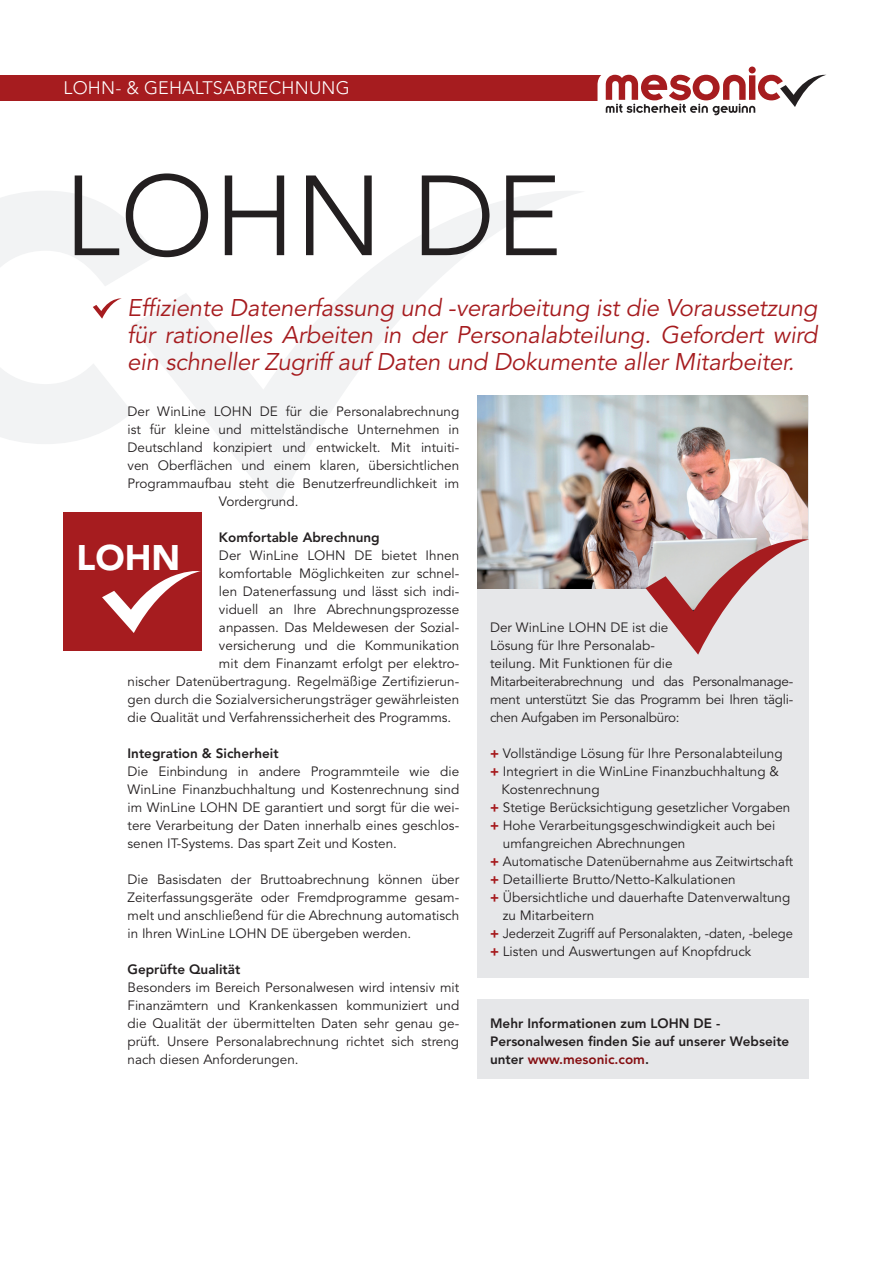
<style>
.page{position:relative;width:893px;height:1263px;background:#fff}
.page>*{position:absolute;margin:0;border:0;box-sizing:border-box;transform-origin:0 0}
.t1{font:300 112.5px "Avenir LT Pro";color:#231f20}
.t2{font:900 35.25px "Avenir LT Pro";color:#fff}
.t3{font:italic 24px/27px "Avenir LT Pro";letter-spacing:-.01em;color:#a61c1f;text-align:justify}
.t4{font:300 18px "Avenir LT Pro";letter-spacing:.01em;color:#fff}
.t5{font:13.5px/18px "Avenir LT Pro";color:#231f20;text-align:justify}
.t6{font:800 13.5px/18px "Avenir LT Pro";color:#231f20}
.t7{font:13.5px "Avenir LT Pro";color:#231f20;scale:.96 1}
.s1{font-weight:900;color:#a61c1f}
.s2{color:#850e11}
</style>
<div class="page">
<div style="left:0;top:75px;width:603px;height:25px;background:#a61c1f"></div>
<svg style="left:597px;top:67px;width:229px;height:48px"></svg>
<svg style="left:158px;top:191px;width:424px;height:318px"></svg>
<svg style="left:0;top:191px;width:158px;height:253px"></svg>
<div style="left:477px;top:396px;width:332px;height:582px;background:#e6e7e9"></div>
<img style="left:477px;top:395px;width:331px;height:194px">
<svg style="left:646px;top:529px;width:163px;height:126px"></svg>
<div style="left:477px;top:999px;width:332px;height:80px;background:#e6e7e9"></div>
<div style="left:64px;top:512px;width:138px;height:139px;background:#a61c1f"></div>
<svg style="left:102px;top:571px;width:99px;height:62px"></svg>
<p class="t4" style="left:64px;top:78px;width:288px">LOHN- &amp; GEHALTSABRECHNUNG</p>
<p class="t1" style="left:64px;top:150px;width:500px">LOHN DE</p>
<p class="t3" style="left:127px;top:294px;width:692px">Effiziente Datenerfassung und -verarbeitung ist die Voraussetzung für rationelles Arbeiten in der Personalabteilung. Gefordert wird ein schneller Zugriff auf Daten und Dokumente aller Mitarbeiter.</p>
<p class="t5" style="left:128px;top:402px;width:333px">Der WinLine LOHN DE für die Personalabrechnung</p>
<p class="t5" style="left:128px;top:420px;width:333px">ist für kleine und mittelständische Unternehmen in</p>
<p class="t5" style="left:128px;top:438px;width:333px">Deutschland konzipiert und entwickelt. Mit intuiti-</p>
<p class="t5" style="left:128px;top:456px;width:333px">ven Oberflächen und einem klaren, übersichtlichen</p>
<p class="t5" style="left:128px;top:474px;width:333px">Programmaufbau steht die Benutzerfreundlichkeit im</p>
<p class="t5" style="left:219px;top:492px;width:81px">Vordergrund.</p>
<p class="t6" style="left:219px;top:528px;width:162px">Komfortable Abrechnung</p>
<p class="t5" style="left:219px;top:546px;width:242px">Der WinLine LOHN DE bietet Ihnen</p>
<p class="t5" style="left:219px;top:564px;width:242px">komfortable Möglichkeiten zur schnel-</p>
<p class="t5" style="left:219px;top:582px;width:242px">len Datenerfassung und lässt sich indi-</p>
<p class="t5" style="left:219px;top:600px;width:242px">viduell an Ihre Abrechnungsprozesse</p>
<p class="t5" style="left:219px;top:618px;width:242px">anpassen. Das Meldewesen der Sozial-</p>
<p class="t5" style="left:219px;top:636px;width:242px">versicherung und die Kommunikation</p>
<p class="t5" style="left:219px;top:654px;width:242px">mit dem Finanzamt erfolgt per elektro-</p>
<p class="t5" style="left:128px;top:672px;width:333px">nischer Datenübertragung. Regelmäßige Zertifizierun-</p>
<p class="t5" style="left:128px;top:690px;width:333px">gen durch die Sozialversicherungsträger gewährleisten</p>
<p class="t5" style="left:128px;top:708px;width:325px">die Qualität und Verfahrenssicherheit des Programms.</p>
<p class="t6" style="left:128px;top:744px;width:153px">Integration &amp; Sicherheit</p>
<p class="t5" style="left:128px;top:762px;width:333px">Die Einbindung in andere Programmteile wie die WinLine Finanzbuchhaltung und Kostenrechnung sind im WinLine LOHN DE garantiert und sorgt für die wei&shy;tere Verarbeitung der Daten innerhalb eines geschlos&shy;senen IT-Systems. Das spart Zeit und Kosten.</p>
<p class="t5" style="left:128px;top:870px;width:333px">Die Basisdaten der Bruttoabrechnung können über Zeiterfassungsgeräte oder Fremdprogramme gesam&shy;melt und anschließend für die Abrechnung automatisch in Ihren WinLine LOHN DE übergeben werden.</p>
<p class="t6" style="left:128px;top:960px;width:114px">Geprüfte Qualität</p>
<p class="t5" style="left:128px;top:978px;width:333px">Besonders im Bereich Personalwesen wird intensiv mit Finanzämtern und Krankenkassen kommuniziert und die Qualität der übermittelten Daten sehr genau ge&shy;prüft. Unsere Personalabrechnung richtet sich streng nach diesen Anforderungen.</p>
<p class="t2" style="left:77px;top:537px;width:105px">LOHN</p>
<p class="t5" style="left:490px;top:618px;width:180px">Der WinLine LOHN DE ist die</p>
<p class="t5" style="left:490px;top:636px;width:166px">Lösung für Ihre Personalab-</p>
<p class="t5" style="left:490px;top:654px;width:184px">teilung. Mit Funktionen für die</p>
<p class="t5" style="left:490px;top:672px;width:305px">Mitarbeiterabrechnung und das Personalmanage&shy;ment unterstützt Sie das Programm bei Ihren tägli&shy;chen Aufgaben im Personalbüro:</p>
<p class="t5" style="left:490px;top:744px;width:294px"><span class="s1">+</span> Vollständige Lösung für Ihre Personalabteilung</p>
<p class="t5" style="left:490px;top:762px;width:290px"><span class="s1">+</span> Integriert in die WinLine Finanzbuchhaltung &amp;</p>
<p class="t5" style="left:501px;top:780px;width:100px">Kostenrechnung</p>
<p class="t5" style="left:490px;top:798px;width:302px"><span class="s1">+</span> Stetige Berücksichtigung gesetzlicher Vorgaben</p>
<p class="t5" style="left:490px;top:816px;width:287px"><span class="s1">+</span> Hohe Verarbeitungsgeschwindigkeit auch bei</p>
<p class="t5" style="left:503px;top:834px;width:184px">umfangreichen Abrechnungen</p>
<p class="t5" style="left:490px;top:852px;width:305px"><span class="s1">+</span> Automatische Datenübernahme aus Zeitwirtschaft</p>
<p class="t5" style="left:490px;top:870px;width:247px"><span class="s1">+</span> Detaillierte Brutto/Netto-Kalkulationen</p>
<p class="t5" style="left:490px;top:888px;width:302px"><span class="s1">+</span> Übersichtliche und dauerhafte Datenverwaltung</p>
<p class="t5" style="left:503px;top:906px;width:93px">zu Mitarbeitern</p>
<p class="t7" style="left:490px;top:925px;width:317px"><span class="s1">+</span> Jederzeit Zugriff auf Personalakten, -daten, -belege</p>
<p class="t5" style="left:490px;top:942px;width:263px"><span class="s1">+</span> Listen und Auswertungen auf Knopfdruck</p>
<p class="t6" style="left:490px;top:1014px;width:301px">Mehr Informationen zum LOHN DE -<br>Personalwesen finden Sie auf unserer Webseite unter <span class="s2">www.mesonic.com</span>.</p>
</div>
